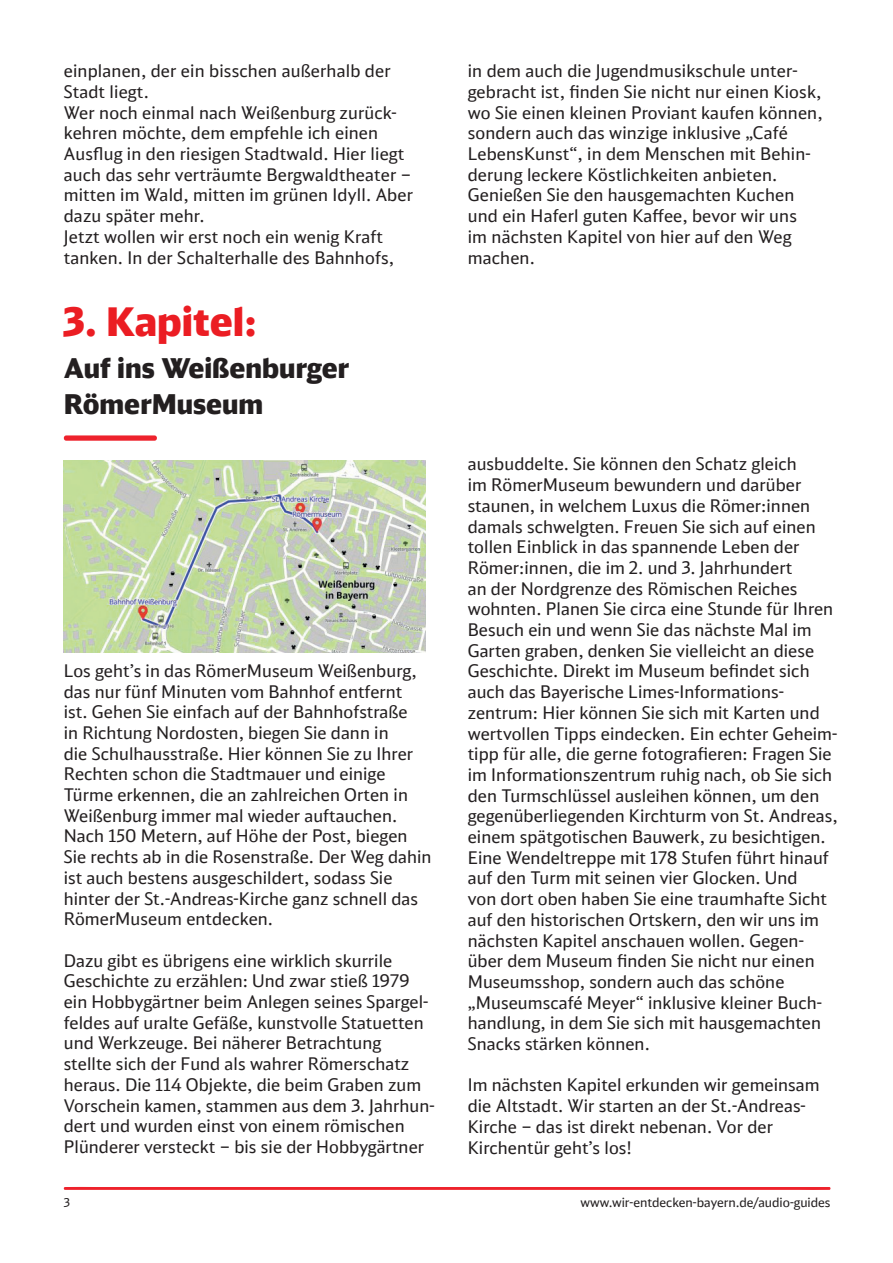
<style>
.page{position:relative;width:893px;height:1263px;background:#fff}
.page>*{position:absolute;margin:0;border:0;box-sizing:border-box;transform-origin:0 0}
.t1{font:900 39px "DB Head";color:#eb1d23}
.t2{font:900 27px/36px "DB Head";color:#231f20}
.t3{font:17.25px/20.7px "DB Head";letter-spacing:.005em;color:#231f20}
.t4{font:12.75px "DB Head";color:#231f20}
.t5{font:12px "DB Head";color:#231f20}
</style>
<div class="page">
<svg style="left:63px;top:1187px;width:768px;height:3px;background:#ee2b34"></svg>
<svg style="left:63px;top:435px;width:94px;height:6px"></svg>
<img style="left:64px;top:460px;width:361px;height:192px">
<p class="t3" style="left:64px;top:60px;width:351px">einplanen, der ein bisschen außerhalb der Stadt liegt.<br>Wer noch einmal nach Weißenburg zurück&shy;kehren möchte, dem empfehle ich einen Ausflug in den riesigen Stadtwald. Hier liegt auch das sehr verträumte Bergwaldtheater – mitten im Wald, mitten im grünen Idyll. Aber dazu später mehr.<br>Jetzt wollen wir erst noch ein wenig Kraft tanken. In der Schalterhalle des Bahnhofs,</p>
<p class="t3" style="left:468px;top:60px;width:356px">in dem auch die Jugendmusikschule unter&shy;gebracht ist, finden Sie nicht nur einen Kiosk, wo Sie einen kleinen Proviant kaufen können, sondern auch das winzige inklusive „Café LebensKunst“, in dem Menschen mit Behin&shy;derung leckere Köstlichkeiten anbieten.<br>Genießen Sie den hausgemachten Kuchen und ein Haferl guten Kaffee, bevor wir uns<br>im nächsten Kapitel von hier auf den Weg machen.</p>
<h1 class="t1" style="left:64px;top:296px;width:194px">3. Kapitel:</h1>
<h2 class="t2" style="left:64px;top:349px;width:287px">Auf ins Weißenburger<br>RömerMuseum</h2>
<p class="t3" style="left:64px;top:660px;width:369px">Los geht’s in das RömerMuseum Weißenburg, das nur fünf Minuten vom Bahnhof entfernt<br>ist. Gehen Sie einfach auf der Bahnhofstraße<br>in Richtung Nordosten, biegen Sie dann in<br>die Schulhausstraße. Hier können Sie zu Ihrer Rechten schon die Stadtmauer und einige Türme erkennen, die an zahlreichen Orten in Weißenburg immer mal wieder auftauchen.<br>Nach 150 Metern, auf Höhe der Post, biegen Sie rechts ab in die Rosenstraße. Der Weg dahin ist auch bestens ausgeschildert, sodass Sie hinter der St.-Andreas-Kirche ganz schnell das RömerMuseum entdecken.</p>
<p class="t3" style="left:64px;top:950px;width:372px">Dazu gibt es übrigens eine wirklich skurrile Geschichte zu erzählen: Und zwar stieß 1979 ein Hobbygärtner beim Anlegen seines Spargel&shy;feldes auf uralte Gefäße, kunstvolle Statuetten und Werkzeuge. Bei näherer Betrachtung<br>stellte sich der Fund als wahrer Römerschatz heraus. Die 114 Objekte, die beim Graben zum Vorschein kamen, stammen aus dem 3. Jahrhun&shy;dert und wurden einst von einem römischen Plünderer versteckt – bis sie der Hobbygärtner</p>
<p class="t3" style="left:468px;top:453px;width:371px">ausbuddelte. Sie können den Schatz gleich<br>im RömerMuseum bewundern und darüber staunen, in welchem Luxus die Römer:innen damals schwelgten. Freuen Sie sich auf einen tollen Einblick in das spannende Leben der Römer:innen, die im 2. und 3. Jahrhundert<br>an der Nordgrenze des Römischen Reiches wohnten. Planen Sie circa eine Stunde für Ihren Besuch ein und wenn Sie das nächste Mal im Garten graben, denken Sie vielleicht an diese Geschichte. Direkt im Museum befindet sich auch das Bayerische Limes-Informations&shy;zentrum: Hier können Sie sich mit Karten und wertvollen Tipps eindecken. Ein echter Geheim&shy;tipp für alle, die gerne fotografieren: Fragen Sie im Informationszentrum ruhig nach, ob Sie sich den Turmschlüssel ausleihen können, um den gegenüberliegenden Kirchturm von St. Andreas, einem spätgotischen Bauwerk, zu besichtigen.<br>Eine Wendeltreppe mit 178 Stufen führt hinauf auf den Turm mit seinen vier Glocken. Und<br>von dort oben haben Sie eine traumhafte Sicht auf den historischen Ortskern, den wir uns im nächsten Kapitel anschauen wollen. Gegen&shy;über dem Museum finden Sie nicht nur einen Museumsshop, sondern auch das schöne „Museumscafé Meyer“ inklusive kleiner Buch&shy;handlung, in dem Sie sich mit hausgemachten Snacks stärken können.</p>
<p class="t3" style="left:468px;top:1074px;width:353px">Im nächsten Kapitel erkunden wir gemeinsam die Altstadt. Wir starten an der St.-Andreas-Kirche – das ist direkt nebenan. Vor der Kirchentür geht’s los!</p>
<p class="t5" style="left:64px;top:1195px;width:8px">3</p>
<p class="t4" style="left:580px;top:1195px;width:252px">www.wir-entdecken-bayern.de/audio-guides</p>
</div>
